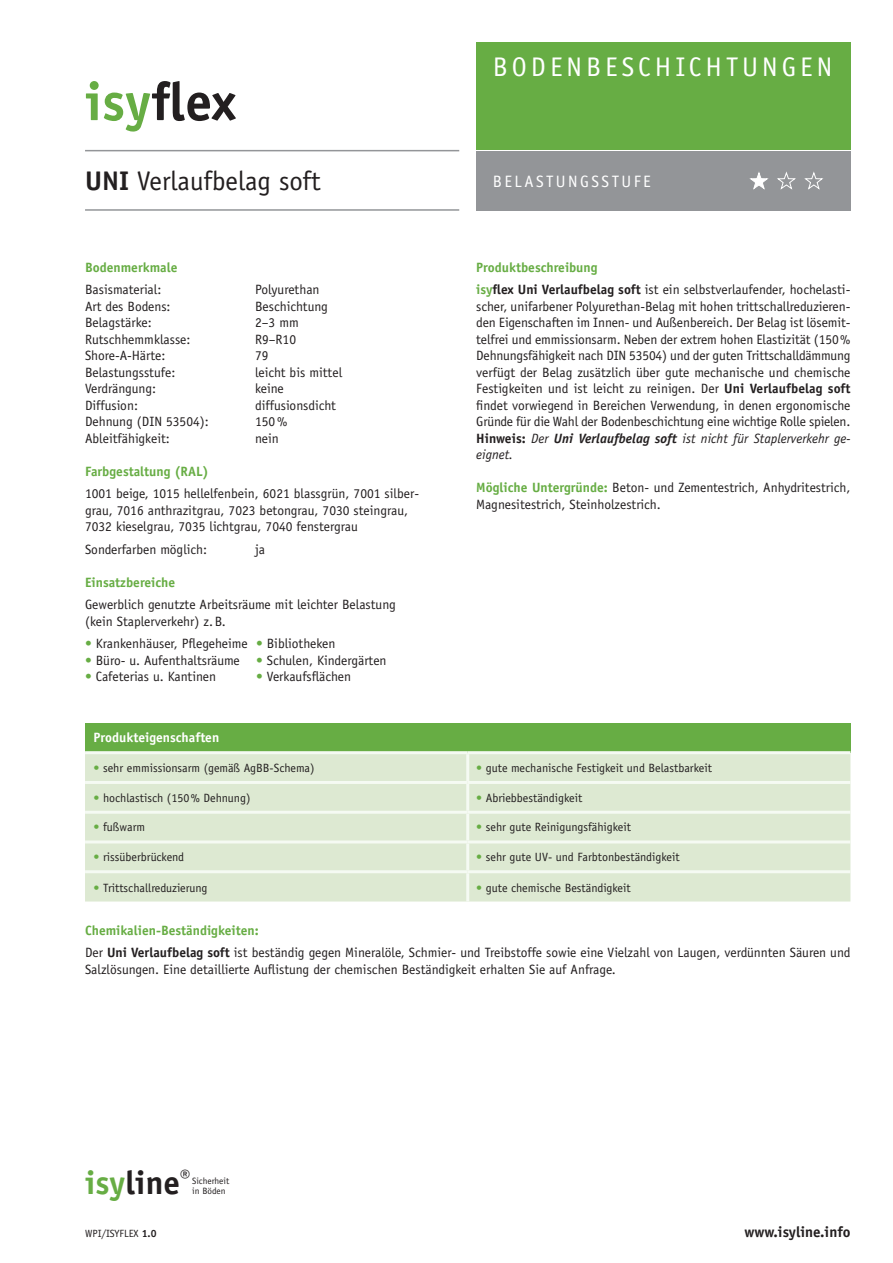
<style>
.page{position:relative;width:893px;height:1263px;background:#fff}
.page>*{position:absolute;margin:0;border:0;box-sizing:border-box;transform-origin:0 0}
.t1{font:700 54px "Officina Sans Std";color:#231f20}
.t2{font:27px "Officina Sans Std";letter-spacing:.15em;color:#fff}
.t3{font:27px "Officina Sans Std";color:#231f20}
.t4{font:16.5px "Officina Sans Std";letter-spacing:.15em;color:#fff}
.t5{font:700 15px "Officina Sans Std";color:#231f20}
.t6{font:13.5px/16.5px "Officina Sans Std";color:#231f20}
.t7{font:700 13.5px "Officina Sans Std";color:#67ad44}
.t8{font:700 13.5px "Officina Sans Std";color:#fff}
.t9{font:13.5px "Officina Sans Std";letter-spacing:-.02em;color:#231f20}
.t10{font:12px "Officina Sans Std";color:#231f20}
.t11{font:10.5px "Officina Sans Std";color:#231f20}
.t12{font:9.15px/9.8px "Officina Sans Std";color:#231f20}
.s1{color:#67ad44}
.s2{font-weight:700}
.s3{font-weight:700;color:#67ad44}
.s4{font-style:italic}
.s5{font-weight:700;font-style:italic}
.s6{font-weight:700;font-size:33px;color:#67ad44}
.s7{font-weight:700;font-size:33px}
.s8{font-size:19.2px}
</style>
<div class="page">
<div style="left:476px;top:43px;width:374px;height:107px;background:#67ad44"></div>
<div style="left:85px;top:723px;width:765px;height:30px;background:#67ad44"></div>
<div style="left:85px;top:754px;width:765px;height:147px;background:#dde9d2"></div>
<hr style="left:85px;top:751px;width:383px;height:3px;background:#f5faf3">
<hr style="left:468px;top:751px;width:382px;height:3px;background:#f5faf3">
<hr style="left:466px;top:754px;width:3px;height:27px;background:#f5faf3">
<hr style="left:85px;top:781px;width:383px;height:3px;background:#f5faf3">
<hr style="left:468px;top:781px;width:382px;height:3px;background:#f5faf3">
<hr style="left:466px;top:784px;width:3px;height:27px;background:#f5faf3">
<hr style="left:85px;top:811px;width:383px;height:3px;background:#f5faf3">
<hr style="left:468px;top:811px;width:382px;height:3px;background:#f5faf3">
<hr style="left:466px;top:814px;width:3px;height:26px;background:#f5faf3">
<hr style="left:85px;top:840px;width:383px;height:3px;background:#f5faf3">
<hr style="left:468px;top:840px;width:382px;height:3px;background:#f5faf3">
<hr style="left:466px;top:843px;width:3px;height:27px;background:#f5faf3">
<hr style="left:85px;top:870px;width:383px;height:3px;background:#f5faf3">
<hr style="left:468px;top:870px;width:382px;height:3px;background:#f5faf3">
<hr style="left:466px;top:873px;width:3px;height:28px;background:#f5faf3">
<div style="left:476px;top:151px;width:374px;height:60px;background:#939598"></div>
<hr style="left:85px;top:150px;width:374px;height:1px;background:#939598">
<hr style="left:85px;top:209px;width:374px;height:2px;background:#939598">
<svg style="left:749px;top:172px;width:20px;height:18px"></svg>
<svg style="left:777px;top:172px;width:19px;height:18px"></svg>
<svg style="left:804px;top:172px;width:19px;height:18px"></svg>
<h1 class="t1" style="left:85px;top:68px;width:153px"><span class="s1">isy</span>flex</h1>
<h2 class="t2" style="left:493px;top:51px;width:341px">BODENBESCHICHTUNGEN</h2>
<h2 class="t3" style="left:85px;top:165px;width:237px"><span class="s2">UNI</span> Verlaufbelag soft</h2>
<p class="t4" style="left:493px;top:172px;width:160px">BELASTUNGSSTUFE</p>
<p class="t7" style="left:85px;top:258px;width:94px">Bodenmerkmale</p>
<p class="t6" style="left:85px;top:281px;width:78px">Basismaterial:</p>
<p class="t6" style="left:255px;top:281px;width:66px">Polyurethan</p>
<p class="t6" style="left:85px;top:298px;width:87px">Art des Bodens:</p>
<p class="t6" style="left:255px;top:298px;width:74px">Beschichtung</p>
<p class="t6" style="left:85px;top:314px;width:68px">Belagstärke:</p>
<p class="t6" style="left:255px;top:314px;width:45px">2–3 mm</p>
<p class="t6" style="left:85px;top:331px;width:107px">Rutschhemmklasse:</p>
<p class="t6" style="left:255px;top:331px;width:43px">R9–R10</p>
<p class="t6" style="left:85px;top:347px;width:82px">Shore-A-Härte:</p>
<p class="t6" style="left:255px;top:347px;width:15px">79</p>
<p class="t6" style="left:85px;top:364px;width:92px">Belastungsstufe:</p>
<p class="t6" style="left:255px;top:364px;width:89px">leicht bis mittel</p>
<p class="t9" style="left:85px;top:381px;width:73px">Verdrängung:</p>
<p class="t6" style="left:255px;top:380px;width:30px">keine</p>
<p class="t6" style="left:85px;top:397px;width:55px">Diffusion:</p>
<p class="t6" style="left:255px;top:397px;width:82px">diffusionsdicht</p>
<p class="t6" style="left:85px;top:413px;width:125px">Dehnung (DIN 53504):</p>
<p class="t6" style="left:255px;top:413px;width:34px">150%</p>
<p class="t6" style="left:85px;top:430px;width:86px">Ableitfähigkeit:</p>
<p class="t6" style="left:255px;top:430px;width:25px">nein</p>
<p class="t7" style="left:85px;top:462px;width:125px">Farbgestaltung (RAL)</p>
<p class="t6" style="left:85px;top:485px;width:336px">1001 beige, 1015 hellelfenbein, 6021 blassgrün, 7001 silber&shy;grau, 7016 anthrazitgrau, 7023 betongrau, 7030 steingrau,<br>7032 kieselgrau, 7035 lichtgrau, 7040 fenstergrau</p>
<p class="t6" style="left:85px;top:541px;width:124px">Sonderfarben möglich:</p>
<p class="t6" style="left:255px;top:541px;width:12px">ja</p>
<p class="t7" style="left:85px;top:573px;width:92px">Einsatzbereiche</p>
<p class="t6" style="left:85px;top:596px;width:312px">Gewerblich genutzte Arbeitsräume mit leichter Belastung (kein Staplerverkehr) z.B.</p>
<p class="t6" style="left:85px;top:635px;width:252px"><span class="s1">•</span> Krankenhäuser, Pflegeheime <span class="s1">•</span> Bibliotheken</p>
<p class="t6" style="left:85px;top:652px;width:303px"><span class="s1">•</span> Büro- u. Aufenthaltsräume <span class="s1">•</span> Schulen, Kindergärten</p>
<p class="t6" style="left:85px;top:668px;width:133px"><span class="s1">•</span> Cafeterias u. Kantinen</p>
<p class="t6" style="left:256px;top:668px;width:97px"><span class="s1">•</span> Verkaufsflächen</p>
<p class="t6" style="left:476px;top:256px;width:376px;line-height:22.5px"><span class="s3">Produktbeschreibung<br>isy</span><span class="s2">flex Uni Verlaufbelag soft</span> ist ein selbstverlaufender, hochelasti-</p>
<p class="t6" style="left:476px;top:298px;width:376px;text-align:justify">scher, unifarbener Polyurethan-Belag mit hohen trittschallreduzieren&shy;den Eigenschaften im Innen- und Außenbereich. Der Belag ist lösemit&shy;telfrei und emmissionsarm. Neben der extrem hohen Elastizität (150% Dehnungsfähigkeit nach DIN 53504) und der guten Trittschalldämmung verfügt der Belag zusätzlich über gute mechanische und chemische Festigkeiten und ist leicht zu reinigen. Der <span class="s2">Uni Verlaufbelag soft </span>findet vorwiegend in Bereichen Verwendung, in denen ergonomische Gründe für die Wahl der Bodenbeschichtung eine wichtige Rolle spielen.<br><span class="s2">Hinweis:</span> <span class="s4">Der</span> <span class="s5">Uni Verlaufbelag soft</span> <span class="s4">ist nicht für Staplerverkehr ge&shy;eignet.</span></p>
<p class="t6" style="left:476px;top:479px;width:376px"><span class="s3">Mögliche Untergründe:</span> Beton- und Zementestrich, Anhydritestrich,<br>Magnesitestrich, Steinholzestrich.</p>
<p class="t8" style="left:94px;top:729px;width:127px">Produkteigenschaften</p>
<p class="t10" style="left:94px;top:761px;width:222px"><span class="s1">•</span> sehr emmissionsarm (gemäß AgBB-Schema)</p>
<p class="t10" style="left:476px;top:761px;width:237px"><span class="s1">•</span> gute mechanische Festigkeit und Belastbarkeit</p>
<p class="t10" style="left:94px;top:791px;width:158px"><span class="s1">•</span> hochlastisch (150% Dehnung)</p>
<p class="t10" style="left:476px;top:791px;width:108px"><span class="s1">•</span> Abriebbeständigkeit</p>
<p class="t10" style="left:94px;top:820px;width:53px"><span class="s1">•</span> fußwarm</p>
<p class="t10" style="left:476px;top:820px;width:156px"><span class="s1">•</span> sehr gute Reinigungsfähigkeit</p>
<p class="t10" style="left:94px;top:850px;width:92px"><span class="s1">•</span> rissüberbrückend</p>
<p class="t10" style="left:476px;top:850px;width:205px"><span class="s1">•</span> sehr gute UV- und Farbtonbeständigkeit</p>
<p class="t10" style="left:94px;top:881px;width:116px"><span class="s1">•</span> Trittschallreduzierung</p>
<p class="t10" style="left:476px;top:881px;width:156px"><span class="s1">•</span> gute chemische Beständigkeit</p>
<p class="t6" style="left:85px;top:919px;width:767px;line-height:22.5px"><span class="s3">Chemikalien-Beständigkeiten:<br></span>Der <span class="s2">Uni Verlaufbelag soft</span> ist beständig gegen Mineralöle, Schmier- und Treibstoffe sowie eine Vielzahl von Laugen, verdünnten Säuren und</p>
<p class="t6" style="left:85px;top:961px;width:532px">Salzlösungen. Eine detaillierte Auflistung der chemischen Beständigkeit erhalten Sie auf Anfrage.</p>
<p class="t12" style="left:192px;top:1176px;width:38px;text-indent:-107px"><span class="s6">isy</span><span class="s7">line</span><span class="s8">®</span> Sicherheit in Böden</p>
<p class="t11" style="left:85px;top:1228px;width:73px">WPI/ISYFLEX <span class="s2">1.0</span></p>
<p class="t5" style="left:745px;top:1223px;width:107px">www.isyline.info</p>
</div>
